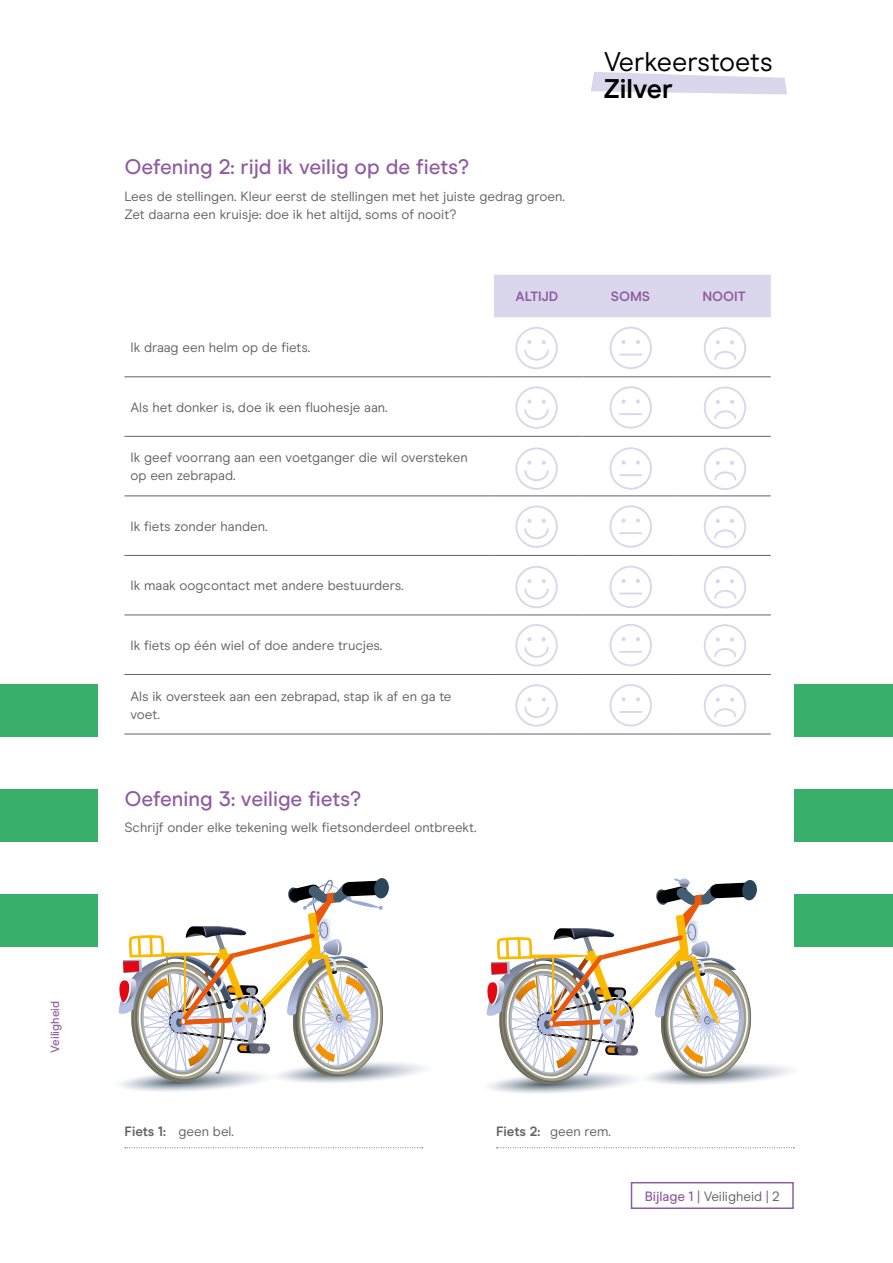
<style>
.page{position:relative;width:893px;height:1263px;background:#fff}
.page>*{position:absolute;margin:0;border:0;box-sizing:border-box;transform-origin:0 0}
.t1{font:27px "Modern Era";letter-spacing:-.005em;color:#000}
.t2{font:700 27px "Modern Era";color:#000}
.t3{font:500 21px "Modern Era";color:#8f5ca0}
.t4{font:13.5px/18px "Modern Era";color:#626463}
.t5{font:700 13.5px "Modern Era";color:#8f5ca0}
.t6{font:500 12px "Modern Era";color:#8f5ca0}
.s1{font-weight:700}
.s2{font-weight:500;color:#8f5ca0}
.s3{color:#8f5ca0}
</style>
<div class="page">
<div style="left:0;top:684px;width:893px;height:53px;background:#3aaf6c"></div>
<div style="left:0;top:789px;width:893px;height:53px;background:#3aaf6c"></div>
<div style="left:0;top:895px;width:893px;height:52px;background:#3aaf6c"></div>
<div style="left:99px;top:210px;width:695px;height:895px;background:#fff"></div>
<svg style="left:591px;top:72px;width:196px;height:23px"></svg>
<div style="left:631px;top:1182px;width:163px;height:27px;border:2px solid #8f5ca0"></div>
<div style="left:494px;top:275px;width:277px;height:42px;background:#dad6eb"></div>
<hr style="left:124px;top:377px;width:366px;height:1px;background:#626463">
<hr style="left:490px;top:377px;width:94px;height:1px;background:#626463">
<hr style="left:584px;top:377px;width:93px;height:1px;background:#626463">
<hr style="left:677px;top:377px;width:94px;height:1px;background:#626463">
<hr style="left:124px;top:436px;width:366px;height:1px;background:#626463">
<hr style="left:490px;top:436px;width:94px;height:1px;background:#626463">
<hr style="left:584px;top:436px;width:93px;height:1px;background:#626463">
<hr style="left:677px;top:436px;width:94px;height:1px;background:#626463">
<hr style="left:124px;top:496px;width:366px;height:1px;background:#626463">
<hr style="left:490px;top:496px;width:94px;height:1px;background:#626463">
<hr style="left:584px;top:496px;width:93px;height:1px;background:#626463">
<hr style="left:677px;top:496px;width:94px;height:1px;background:#626463">
<hr style="left:124px;top:555px;width:366px;height:1px;background:#626463">
<hr style="left:490px;top:555px;width:94px;height:1px;background:#626463">
<hr style="left:584px;top:555px;width:93px;height:1px;background:#626463">
<hr style="left:677px;top:555px;width:94px;height:1px;background:#626463">
<hr style="left:124px;top:615px;width:366px;height:1px;background:#626463">
<hr style="left:490px;top:615px;width:94px;height:1px;background:#626463">
<hr style="left:584px;top:615px;width:93px;height:1px;background:#626463">
<hr style="left:677px;top:615px;width:94px;height:1px;background:#626463">
<hr style="left:124px;top:674px;width:366px;height:1px;background:#626463">
<hr style="left:490px;top:674px;width:94px;height:1px;background:#626463">
<hr style="left:584px;top:674px;width:93px;height:1px;background:#626463">
<hr style="left:677px;top:674px;width:94px;height:1px;background:#626463">
<hr style="left:677px;top:734px;width:94px;height:1px;background:#626463">
<hr style="left:124px;top:734px;width:366px;height:1px;background:#626463">
<hr style="left:490px;top:734px;width:94px;height:1px;background:#626463">
<hr style="left:584px;top:734px;width:93px;height:1px;background:#626463">
<svg style="left:515px;top:327px;width:43px;height:42px"></svg>
<svg style="left:704px;top:327px;width:42px;height:42px"></svg>
<svg style="left:610px;top:327px;width:42px;height:42px"></svg>
<svg style="left:515px;top:386px;width:43px;height:43px"></svg>
<svg style="left:704px;top:387px;width:42px;height:42px"></svg>
<svg style="left:610px;top:386px;width:42px;height:43px"></svg>
<hr style="left:619px;top:413px;width:23px;height:2px;background:#dad6eb">
<svg style="left:515px;top:447px;width:43px;height:43px"></svg>
<svg style="left:704px;top:448px;width:42px;height:42px"></svg>
<svg style="left:610px;top:447px;width:42px;height:43px"></svg>
<hr style="left:619px;top:474px;width:23px;height:2px;background:#dad6eb">
<svg style="left:515px;top:505px;width:43px;height:43px"></svg>
<svg style="left:704px;top:506px;width:42px;height:42px"></svg>
<svg style="left:610px;top:505px;width:42px;height:43px"></svg>
<hr style="left:619px;top:532px;width:23px;height:2px;background:#dad6eb">
<svg style="left:515px;top:566px;width:43px;height:42px"></svg>
<svg style="left:704px;top:566px;width:42px;height:42px"></svg>
<svg style="left:610px;top:566px;width:42px;height:42px"></svg>
<svg style="left:515px;top:624px;width:43px;height:42px"></svg>
<svg style="left:704px;top:624px;width:42px;height:43px"></svg>
<svg style="left:610px;top:624px;width:42px;height:42px"></svg>
<hr style="left:619px;top:651px;width:23px;height:2px;background:#dad6eb">
<svg style="left:515px;top:684px;width:43px;height:43px"></svg>
<svg style="left:704px;top:684px;width:42px;height:43px"></svg>
<svg style="left:610px;top:684px;width:42px;height:42px"></svg>
<hr style="left:619px;top:711px;width:23px;height:2px;background:#dad6eb">
<svg style="left:94px;top:878px;width:330px;height:214px"></svg>
<svg style="left:486px;top:878px;width:314px;height:215px"></svg>
<svg style="left:125px;top:1147px;width:298px;height:1px"></svg>
<svg style="left:496px;top:1147px;width:298px;height:1px"></svg>
<h2 class="t3" style="left:124px;top:155px;width:346px">Oefening 2: rijd ik veilig op de fiets?</h2>
<p class="t4" style="left:124px;top:187px;width:442px">Lees de stellingen. Kleur eerst de stellingen met het juiste gedrag groen.<br>Zet daarna een kruisje: doe ik het altijd, soms of nooit?</p>
<h1 class="t1" style="left:604px;top:46px;width:171px">Verkeerstoets</h1>
<h1 class="t2" style="left:603px;top:73px;width:71px">Zilver</h1>
<p class="t4" style="left:130px;top:339px;width:181px">Ik draag een helm op de fiets.</p>
<p class="t4" style="left:130px;top:398px;width:259px">Als het donker is, doe ik een fluohesje aan.</p>
<p class="t4" style="left:130px;top:449px;width:339px">Ik geef voorrang aan een voetganger die wil oversteken op een zebrapad.</p>
<p class="t4" style="left:130px;top:517px;width:139px">Ik fiets zonder handen.</p>
<p class="t4" style="left:130px;top:577px;width:275px">Ik maak oogcontact met andere bestuurders.</p>
<p class="t4" style="left:130px;top:636px;width:253px">Ik fiets op één wiel of doe andere trucjes.</p>
<p class="t4" style="left:130px;top:687px;width:323px">Als ik oversteek aan een zebrapad, stap ik af en ga te voet.</p>
<h2 class="t3" style="left:124px;top:786px;width:238px">Oefening 3: veilige fiets?</h2>
<p class="t4" style="left:124px;top:819px;width:354px">Schrijf onder elke tekening welk fietsonderdeel ontbreekt.</p>
<p class="t5" style="left:515px;top:289px;width:44px">ALTIJD</p>
<p class="t5" style="left:611px;top:289px;width:41px">SOMS</p>
<p class="t5" style="left:702px;top:289px;width:45px">NOOIT</p>
<p class="t6" style="left:48px;top:1052px;width:53px;rotate:-90deg">Veiligheid</p>
<p class="t4" style="left:124px;top:1122px;width:111px"><span class="s1">Fiets 1:</span> geen bel.</p>
<p class="t4" style="left:496px;top:1122px;width:116px"><span class="s1">Fiets 2:</span> geen rem.</p>
<p class="t4" style="left:645px;top:1187px;width:136px"><span class="s2">Bijlage 1</span> <span class="s3">|</span> Veiligheid <span class="s3">|</span> 2</p>
</div>
